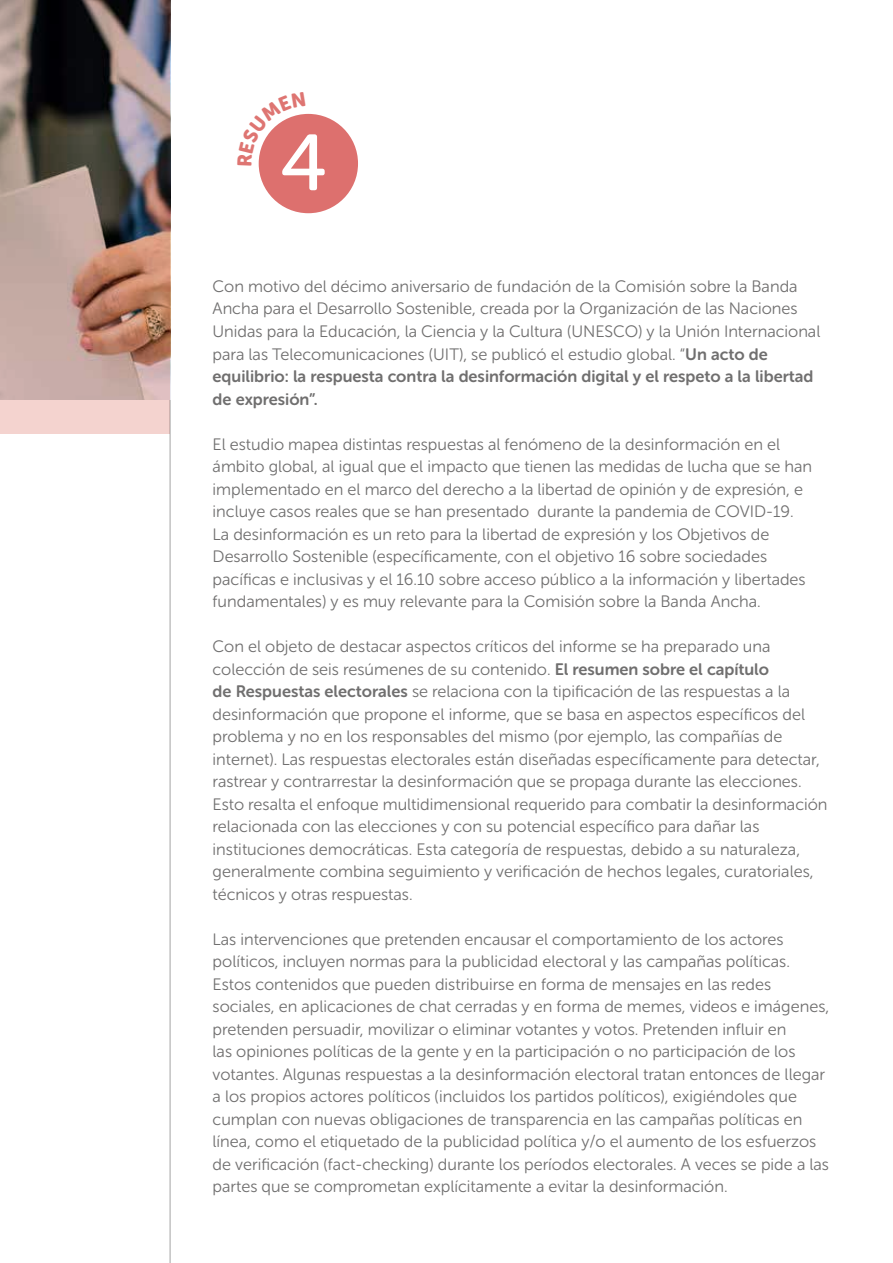
<style>
.page{position:relative;width:893px;height:1263px;background:#fff}
.page>*{position:absolute;margin:0;border:0;box-sizing:border-box;transform-origin:0 0}
.t1{font:79.2px "Museo Sans Rounded 500";color:#fff}
.t2{font:16.5px/22.5px "Museo Sans Rounded 300";color:#706f6f}
.t3{font:16.5px/22.5px "Museo Sans Rounded 700";color:#706f6f}
.s1{font-family:"Museo Sans Rounded 700"}
</style>
<div class="page">
<hr style="left:170px;top:0;width:1px;height:1263px;background:#aeaeae">
<div style="left:259px;top:114px;width:99px;height:99px;background:#dd706e;border-radius:50%"></div>
<img style="left:0;top:0;width:170px;height:434px">
<svg style="left:258px;top:114px;width:46px;height:52px"></svg>
<h1 class="t1" style="left:280px;top:120px;width:49px">4</h1>
<p class="t2" style="left:213px;top:275px;width:609px">Con motivo del décimo aniversario de fundación de la Comisión sobre la Banda Ancha para el Desarrollo Sostenible, creada por la Organización de las Naciones Unidas para la Educación, la Ciencia y la Cultura (UNESCO) y la Unión Internacional para las Telecomunicaciones (UIT), se publicó el estudio global. “<span class="s1">Un acto de</span></p>
<p class="t3" style="left:213px;top:365px;width:602px">equilibrio: la respuesta contra la desinformación digital y el respeto a la libertad de expresión”.</p>
<p class="t2" style="left:213px;top:433px;width:601px">El estudio mapea distintas respuestas al fenómeno de la desinformación en el ámbito global, al igual que el impacto que tienen las medidas de lucha que se han implementado en el marco del derecho a la libertad de opinión y de expresión, e incluye casos reales que se han presentado durante la pandemia de COVID-19.<br>La desinformación es un reto para la libertad de expresión y los Objetivos de Desarrollo Sostenible (específicamente, con el objetivo 16 sobre sociedades pacíficas e inclusivas y el 16.10 sobre acceso público a la información y libertades fundamentales) y es muy relevante para la Comisión sobre la Banda Ancha.</p>
<p class="t2" style="left:213px;top:635px;width:616px">Con el objeto de destacar aspectos críticos del informe se ha preparado una colección de seis resúmenes de su contenido. <span class="s1">El resumen sobre el capítulo<br>de Respuestas electorales</span> se relaciona con la tipificación de las respuestas a la desinformación que propone el informe, que se basa en aspectos específicos del problema y no en los responsables del mismo (por ejemplo, las compañías de internet). Las respuestas electorales están diseñadas específicamente para detectar, rastrear y contrarrestar la desinformación que se propaga durante las elecciones.<br>Esto resalta el enfoque multidimensional requerido para combatir la desinformación relacionada con las elecciones y con su potencial específico para dañar las instituciones democráticas. Esta categoría de respuestas, debido a su naturaleza, generalmente combina seguimiento y verificación de hechos legales, curatoriales, técnicos y otras respuestas.</p>
<p class="t2" style="left:213px;top:928px;width:618px">Las intervenciones que pretenden encausar el comportamiento de los actores políticos, incluyen normas para la publicidad electoral y las campañas políticas.<br>Estos contenidos que pueden distribuirse en forma de mensajes en las redes sociales, en aplicaciones de chat cerradas y en forma de memes, videos e imágenes, pretenden persuadir, movilizar o eliminar votantes y votos. Pretenden influir en<br>las opiniones políticas de la gente y en la participación o no participación de los votantes. Algunas respuestas a la desinformación electoral tratan entonces de llegar a los propios actores políticos (incluidos los partidos políticos), exigiéndoles que cumplan con nuevas obligaciones de transparencia en las campañas políticas en línea, como el etiquetado de la publicidad política y/o el aumento de los esfuerzos de verificación (fact-checking) durante los períodos electorales. A veces se pide a las partes que se comprometan explícitamente a evitar la desinformación.</p>
</div>
